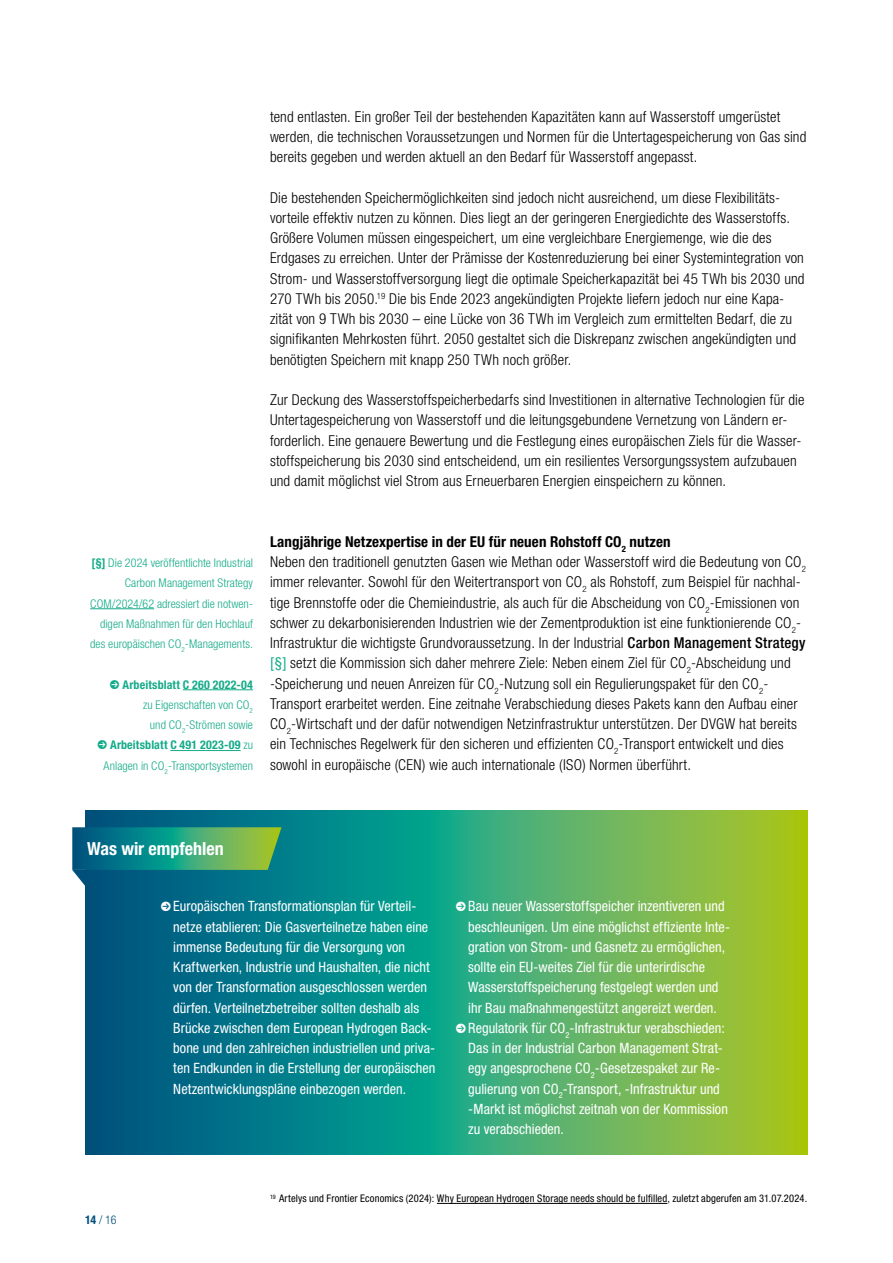
<style>
.page{position:relative;width:893px;height:1263px;background:#fff}
.page>*{position:absolute;margin:0;border:0;box-sizing:border-box;transform-origin:0 0}
.t1{font:700 condensed 18px "Helvetica Neue LT Pro";color:#fff}
.t2{font:300 condensed 15px/20.2px "Helvetica Neue LT Pro";letter-spacing:.01em;color:#000}
.t3{font:condensed 14.25px/20.2px "Helvetica Neue LT Pro";color:#fff}
.t4{font:300 condensed 12px/20.2px "Helvetica Neue LT Pro";letter-spacing:.005em;color:#14ab89;text-align:right}
.t5{font:300 condensed 12px "Helvetica Neue LT Pro";color:#004f7a}
.t6{font:condensed 10.5px "Helvetica Neue LT Pro";letter-spacing:.015em;color:#000}
.s1{font-weight:700}
.s2{font-weight:500}
.s3{font-weight:400;color:#14ab89}
</style>
<div class="page">
<hr style="left:437px;top:1203px;width:230px;height:1px;background:#000">
<hr style="left:90px;top:608px;width:64px;height:1px;background:#14ab89">
<hr style="left:183px;top:689px;width:70px;height:1px;background:#14ab89">
<hr style="left:170px;top:750px;width:71px;height:1px;background:#14ab89">
<svg style="left:85px;top:810px;width:723px;height:344px;background:#3a9b6e"></svg>
<svg style="left:72px;top:827px;width:209px;height:59px;background:#268a79"></svg>
<p class="t2" style="left:270px;top:106px;width:538px">tend entlasten. Ein großer Teil der bestehenden Kapazitäten kann auf Wasserstoff umgerüstet werden, die technischen Voraussetzungen und Normen für die Untertagespeicherung von Gas sind bereits gegeben und werden aktuell an den Bedarf für Wasserstoff angepasst.</p>
<p class="t2" style="left:270px;top:187px;width:536px">Die bestehenden Speichermöglichkeiten sind jedoch nicht ausreichend, um diese Flexibilitäts&shy;vorteile effektiv nutzen zu können. Dies liegt an der geringeren Energiedichte des Wasserstoffs.<br>Größere Volumen müssen eingespeichert, um eine vergleichbare Energiemenge, wie die des Erdgases zu erreichen. Unter der Prämisse der Kostenreduzierung bei einer Systemintegration von Strom- und Wasserstoffversorgung liegt die optimale Speicherkapazität bei 45 TWh bis 2030 und 270 TWh bis 2050.<sup>19</sup> Die bis Ende 2023 angekündigten Projekte liefern jedoch nur eine Kapa&shy;zität von 9 TWh bis 2030 – eine Lücke von 36 TWh im Vergleich zum ermittelten Bedarf, die zu signifikanten Mehrkosten führt. 2050 gestaltet sich die Diskrepanz zwischen angekündigten und benötigten Speichern mit knapp 250 TWh noch größer.</p>
<p class="t2" style="left:270px;top:390px;width:536px">Zur Deckung des Wasserstoffspeicherbedarfs sind Investitionen in alternative Technologien für die Untertagespeicherung von Wasserstoff und die leitungsgebundene Vernetzung von Ländern er&shy;forderlich. Eine genauere Bewertung und die Festlegung eines europäischen Ziels für die Wasser&shy;stoffspeicherung bis 2030 sind entscheidend, um ein resilientes Versorgungssystem aufzubauen und damit möglichst viel Strom aus Erneuerbaren Energien einspeichern zu können.</p>
<p class="t4" style="left:90px;top:553px;width:164px"><span class="s1">[§]</span> Die 2024 veröffentlichte Industrial Carbon Management Strategy COM/2024/62 adressiert die notwen&shy;digen Maßnahmen für den Hochlauf des europäischen CO<sub>2</sub>-Managements.</p>
<p class="t4" style="left:110px;top:674px;width:145px">● <span class="s1">Arbeitsblatt C 260 2022-04 </span>zu Eigenschaften von CO<sub>2<br></sub>und CO<sub>2</sub>-Strömen sowie</p>
<p class="t4" style="left:97px;top:735px;width:157px;text-align:center">● <span class="s1">Arbeitsblatt C 491 2023-09</span> zu<br>Anlagen in CO<sub>2</sub>-Transportsystemen</p>
<p class="t2" style="left:270px;top:531px;width:537px"><span class="s1">Langjährige Netzexpertise in der EU für neuen Rohstoff CO</span><sub>2</sub> <span class="s1">nutzen<br></span>Neben den traditionell genutzten Gasen wie Methan oder Wasserstoff wird die Bedeutung von CO<sub>2 </sub>immer relevanter. Sowohl für den Weitertransport von CO<sub>2</sub> als Rohstoff, zum Beispiel für nachhal&shy;tige Brennstoffe oder die Chemieindustrie, als auch für die Abscheidung von CO<sub>2</sub>-Emissionen von schwer zu dekarbonisierenden Industrien wie der Zementproduktion ist eine funktionierende CO<sub>2</sub>- Infrastruktur die wichtigste Grundvoraussetzung. In der Industrial <span class="s2">Carbon Management Strategy </span><span class="s3">[§]</span> setzt die Kommission sich daher mehrere Ziele: Neben einem Ziel für CO<sub>2</sub>-Abscheidung und -Speicherung und neuen Anreizen für CO<sub>2</sub>-Nutzung soll ein Regulierungspaket für den CO<sub>2</sub>- Transport erarbeitet werden. Eine zeitnahe Verabschiedung dieses Pakets kann den Aufbau einer CO<sub>2</sub>-Wirtschaft und der dafür notwendigen Netzinfrastruktur unterstützen. Der DVGW hat bereits ein Technisches Regelwerk für den sicheren und effizienten CO<sub>2</sub>-Transport entwickelt und dies sowohl in europäische (CEN) wie auch internationale (ISO) Normen überführt.</p>
<p class="t1" style="left:87px;top:838px;width:138px">Was wir empfehlen</p>
<p class="t3" style="left:173px;top:896px;width:264px;text-indent:-13px">●Europäischen Transformationsplan für Verteil&shy;netze etablieren: Die Gasverteilnetze haben eine immense Bedeutung für die Versorgung von Kraftwerken, Industrie und Haushalten, die nicht von der Transformation ausgeschlossen werden dürfen. Verteilnetzbetreiber sollten deshalb als Brücke zwischen dem European Hydrogen Back&shy;bone und den zahlreichen industriellen und priva&shy;ten Endkunden in die Erstellung der europäischen Netzentwicklungspläne einbezogen werden.</p>
<p class="t3" style="left:468px;top:896px;width:263px;text-indent:-13px">●Bau neuer Wasserstoffspeicher inzentiveren und beschleunigen. Um eine möglichst effiziente Inte&shy;gration von Strom- und Gasnetz zu ermöglichen, sollte ein EU-weites Ziel für die unterirdische Wasserstoffspeicherung festgelegt werden und ihr Bau maßnahmengestützt angereizt werden.</p>
<p class="t3" style="left:468px;top:1017px;width:261px;text-indent:-13px">●Regulatorik für CO<sub>2</sub>-Infrastruktur verabschieden:<br>Das in der Industrial Carbon Management Strat&shy;egy angesprochene CO<sub>2</sub>-Gesetzespaket zur Re&shy;gulierung von CO<sub>2</sub>-Transport, -Infrastruktur und -Markt ist möglichst zeitnah von der Kommission zu verabschieden.</p>
<p class="t5" style="left:85px;top:1212px;width:33px"><span class="s1">14</span> / 16</p>
<p class="t6" style="left:270px;top:1192px;width:539px"><sup>19</sup> Artelys und Frontier Economics (2024): Why European Hydrogen Storage needs should be fulfilled, zuletzt abgerufen am 31.07.2024.</p>
</div>
